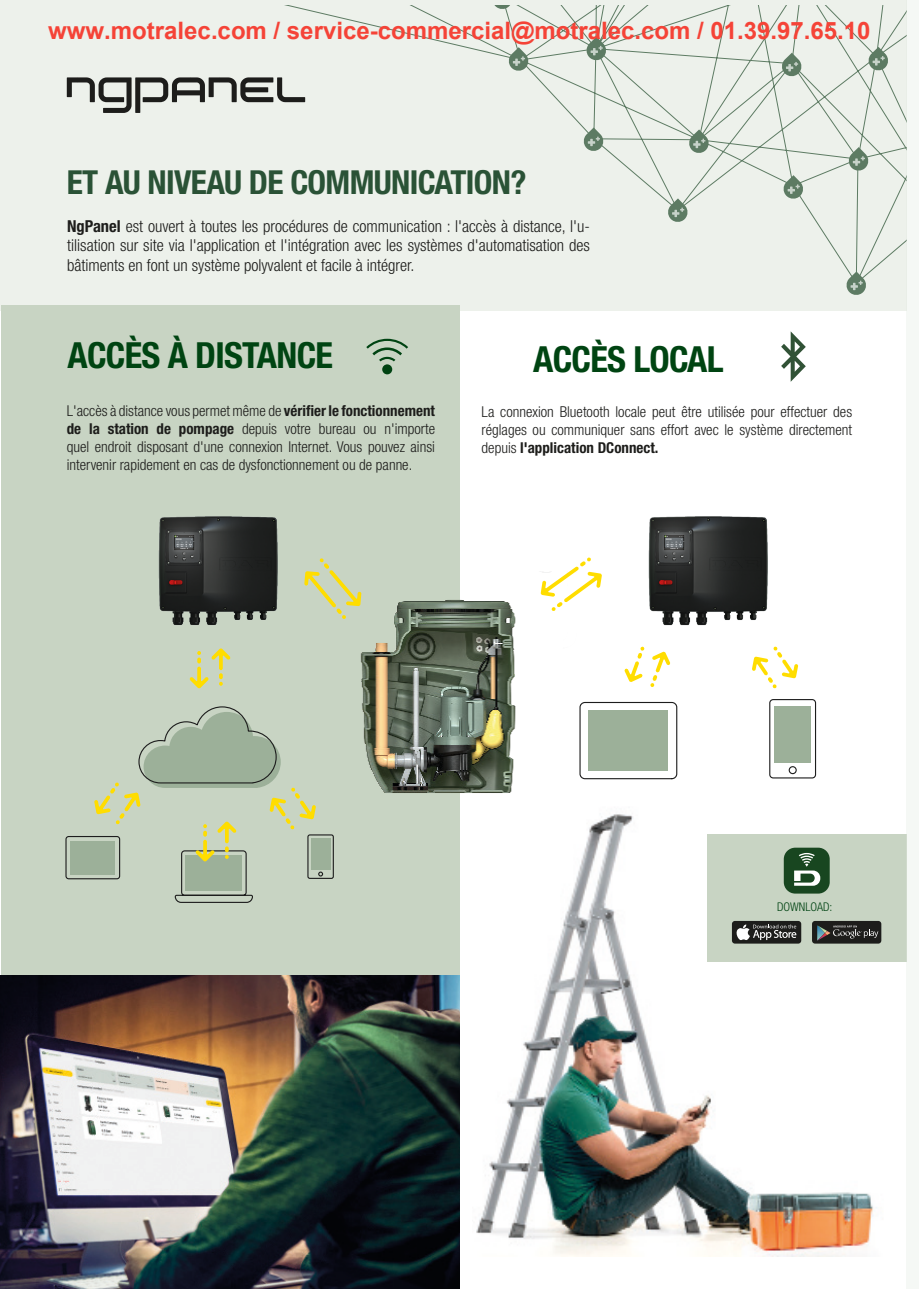
<style>
.page{position:relative;width:919px;height:1289px;background:#fff}
.page>*{position:absolute;margin:0;border:0;box-sizing:border-box;transform-origin:0 0}
.t1{font:700 condensed 36px "Helvetica Neue LT Std";letter-spacing:-.02em;color:#004412}
.t2{font:700 condensed 33.15px "Helvetica Neue LT Std";letter-spacing:-.02em;color:#2a5236}
.t3{font:700 24px "Arial";color:#f54337}
.t4{font:300 condensed 16.5px/19.8px "Helvetica Neue LT Std";color:#1d1d1b;text-align:justify}
.t5{font:300 condensed 15px/18px "Helvetica Neue LT Std";color:#1d1d1b;text-align:justify}
.t6{font:300 condensed 12px "Helvetica Neue LT Std";color:#004312}
.s1{font-weight:700}
</style>
<div class="page">
<div style="left:0;top:0;width:906px;height:310px;background:#edf1eb"></div>
<svg style="left:284px;top:5px;width:622px;height:271px"></svg>
<svg style="left:491px;top:5px;width:22px;height:5px"></svg>
<svg style="left:508px;top:47px;width:21px;height:25px"></svg>
<svg style="left:585px;top:37px;width:22px;height:24px"></svg>
<svg style="left:667px;top:198px;width:21px;height:25px"></svg>
<svg style="left:688px;top:129px;width:21px;height:25px"></svg>
<svg style="left:780px;top:53px;width:22px;height:24px"></svg>
<svg style="left:845px;top:271px;width:21px;height:24px"></svg>
<svg style="left:782px;top:175px;width:22px;height:25px"></svg>
<svg style="left:582px;top:127px;width:22px;height:25px"></svg>
<svg style="left:847px;top:147px;width:22px;height:24px"></svg>
<svg style="left:867px;top:47px;width:21px;height:24px"></svg>
<div style="left:1px;top:305px;width:458px;height:983px;background:#c8d4c3"></div>
<img style="left:0;top:975px;width:459px;height:313px">
<img style="left:158px;top:516px;width:120px;height:109px">
<div style="left:65px;top:836px;width:55px;height:43px;border:1px solid #1d1d1d;border-radius:3px"></div>
<div style="left:307px;top:834px;width:27px;height:44px;border:1px solid #1d1d1d;border-radius:2px"></div>
<img style="left:476px;top:716px;width:411px;height:540px">
<svg style="left:189px;top:648px;width:41px;height:40px"></svg>
<svg style="left:71px;top:706px;width:259px;height:197px"></svg>
<svg style="left:624px;top:646px;width:20px;height:36px"></svg>
<svg style="left:650px;top:651px;width:20px;height:36px"></svg>
<svg style="left:752px;top:646px;width:46px;height:42px"></svg>
<div style="left:382px;top:364px;width:10px;height:10px;background:#004312;border-radius:50%"></div>
<svg style="left:366px;top:339px;width:42px;height:22px"></svg>
<div style="left:707px;top:833px;width:199px;height:128px;background:#c8d4c3"></div>
<img style="left:283px;top:571px;width:296px;height:277px">
<svg style="left:304px;top:558px;width:57px;height:61px"></svg>
<img style="left:648px;top:516px;width:120px;height:110px">
<div style="left:769px;top:699px;width:47px;height:79px;border:1px solid #1d1d1d;border-radius:3px"></div>
<div style="left:774px;top:706px;width:36px;height:56px;background:#9cb099"></div>
<div style="left:788px;top:766px;width:8px;height:8px;border:1px solid #1d1d1d;border-radius:50%"></div>
<div style="left:588px;top:710px;width:80px;height:60px;background:#9cb099"></div>
<div style="left:579px;top:702px;width:98px;height:77px;border:1px solid #1d1d1d;border-radius:5px"></div>
<svg style="left:540px;top:557px;width:62px;height:54px"></svg>
<svg style="left:67px;top:77px;width:238px;height:36px"></svg>
<div style="left:783px;top:847px;width:46px;height:46px;background:#184620;border-radius:11px"></div>
<svg style="left:794px;top:853px;width:26px;height:32px"></svg>
<div style="left:731px;top:920px;width:70px;height:23px;background:#1d1d1b;border-radius:3px"></div>
<svg style="left:736px;top:924px;width:60px;height:16px"></svg>
<div style="left:812px;top:920px;width:69px;height:23px;background:#1d1d1b;border-radius:3px"></div>
<svg style="left:817px;top:925px;width:61px;height:15px"></svg>
<div style="left:906px;top:0;width:12px;height:1288px;background:#f5f8f5"></div>
<svg style="left:781px;top:331px;width:24px;height:51px"></svg>
<h3 class="t3" style="left:48px;top:18px;width:823px">www.motralec.com / service-commercial@motralec.com / 01.39.97.65.10</h3>
<p class="t2" style="left:67px;top:162px;width:461px">ET AU NIVEAU DE COMMUNICATION?</p>
<p class="t4" style="left:67px;top:216px;width:524px"><span class="s1">NgPanel</span> est ouvert à toutes les procédures de communication : l'accès à distance, l'u&shy;tilisation sur site via l'application et l'intégration avec les systèmes d'automatisation des bâtiments en font un système polyvalent et facile à intégrer.</p>
<p class="t1" style="left:68px;top:334px;width:267px">ACCÈS À DISTANCE</p>
<p class="t5" style="left:67px;top:401px;width:370px">L'accès à distance vous permet même de <span class="s1">vérifier le fonctionnement de la station de pompage</span> depuis votre bureau ou n'importe quel endroit disposant d'une connexion Internet. Vous pouvez ainsi intervenir rapidement en cas de dysfonctionnement ou de panne.</p>
<p class="t1" style="left:533px;top:337px;width:192px">ACCÈS LOCAL</p>
<p class="t5" style="left:481px;top:402px;width:372px">La connexion Bluetooth locale peut être utilisée pour effectuer des réglages ou communiquer sans effort avec le système directement depuis <span class="s1">l'application DConnect.</span></p>
<p class="t6" style="left:777px;top:899px;width:57px">DOWNLOAD:</p>
</div>
